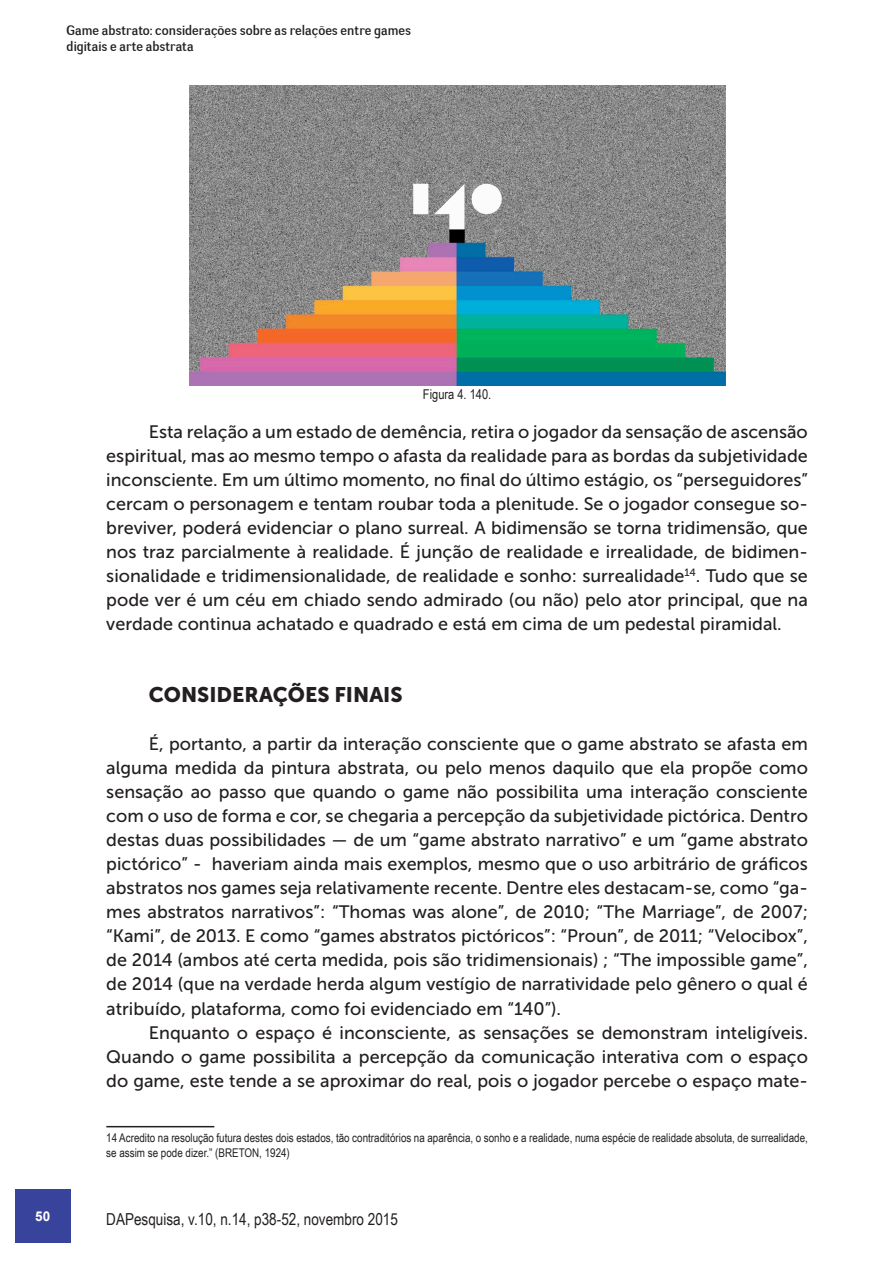
<style>
.page{position:relative;width:893px;height:1263px;background:#fff}
.page>*{position:absolute;margin:0;border:0;box-sizing:border-box;transform-origin:0 0}
.Subtítulo{font:21px "Museo Sans 900";color:#231f20}
.Corpo{font:18px/24px "Museo Sans 500";color:#231f20;text-align:justify}
.t1{font:16.5px "Arial Narrow";color:#231f20}
.t2{font:13.5px/16.2px "Negotiate Free";color:#231f20}
.Legenda{font:13.5px "Arial Narrow";color:#231f20}
.t3{font:700 13.5px "Arial";color:#fff}
.Notas{font:12px/15px "Arial Narrow";color:#231f20}
</style>
<div class="page">
<div style="left:15px;top:1189px;width:55px;height:53px;background:#38449c"></div>
<hr style="left:106px;top:1126px;width:108px;height:1px;background:#231f20">
<img style="left:189px;top:85px;width:536px;height:300px">
<p class="t2" style="left:67px;top:22px;width:346px">Game abstrato: considerações sobre as relações entre games digitais e arte abstrata</p>
<p class="Legenda" style="left:423px;top:385px;width:70px">Figura 4. 140.</p>
<p class="Corpo" style="left:106px;top:420px;width:703px;text-indent:43px">Esta relação a um estado de demência, retira o jogador da sensação de ascensão espiritual, mas ao mesmo tempo o afasta da realidade para as bordas da subjetividade inconsciente. Em um último momento, no final do último estágio, os “perseguidores” cercam o personagem e tentam roubar toda a plenitude. Se o jogador consegue so&shy;breviver, poderá evidenciar o plano surreal. A bidimensão se torna tridimensão, que nos traz parcialmente à realidade. É junção de realidade e irrealidade, de bidimen&shy;sionalidade e tridimensionalidade, de realidade e sonho: surrealidade<sup>14</sup>. Tudo que se pode ver é um céu em chiado sendo admirado (ou não) pelo ator principal, que na verdade continua achatado e quadrado e está em cima de um pedestal piramidal.</p>
<p class="Subtítulo" style="left:149px;top:683px;width:255px">CONSIDERAÇÕES FINAIS</p>
<p class="Corpo" style="left:106px;top:732px;width:703px;text-indent:43px">É, portanto, a partir da interação consciente que o game abstrato se afasta em alguma medida da pintura abstrata, ou pelo menos daquilo que ela propõe como sensação ao passo que quando o game não possibilita uma interação consciente com o uso de forma e cor, se chegaria a percepção da subjetividade pictórica. Dentro destas duas possibilidades — de um “game abstrato narrativo” e um “game abstrato pictórico” - haveriam ainda mais exemplos, mesmo que o uso arbitrário de gráficos abstratos nos games seja relativamente recente. Dentre eles destacam-se, como “ga&shy;mes abstratos narrativos”: “Thomas was alone”, de 2010; “The Marriage”, de 2007; “Kami”, de 2013. E como “games abstratos pictóricos”: “Proun”, de 2011; “Velocibox”, de 2014 (ambos até certa medida, pois são tridimensionais) ; “The impossible game”, de 2014 (que na verdade herda algum vestígio de narratividade pelo gênero o qual é atribuído, plataforma, como foi evidenciado em “140”).</p>
<p class="Corpo" style="left:106px;top:1020px;width:703px;text-indent:43px">Enquanto o espaço é inconsciente, as sensações se demonstram inteligíveis.<br>Quando o game possibilita a percepção da comunicação interativa com o espaço do game, este tende a se aproximar do real, pois o jogador percebe o espaço mate-</p>
<p class="Notas" style="left:106px;top:1129px;width:703px">14 Acredito na resolução futura destes dois estados, tão contraditórios na aparência, o sonho e a realidade, numa espécie de realidade absoluta, de surrealidade, se assim se pode dizer.” (BRETON, 1924)</p>
<p class="t3" style="left:35px;top:1207px;width:17px">50</p>
<p class="t3" style="left:39px;top:1207px;width:17px">50</p>
<p class="t1" style="left:106px;top:1206px;width:293px">DAPesquisa, v.10, n.14, p38-52, novembro 2015</p>
</div>
